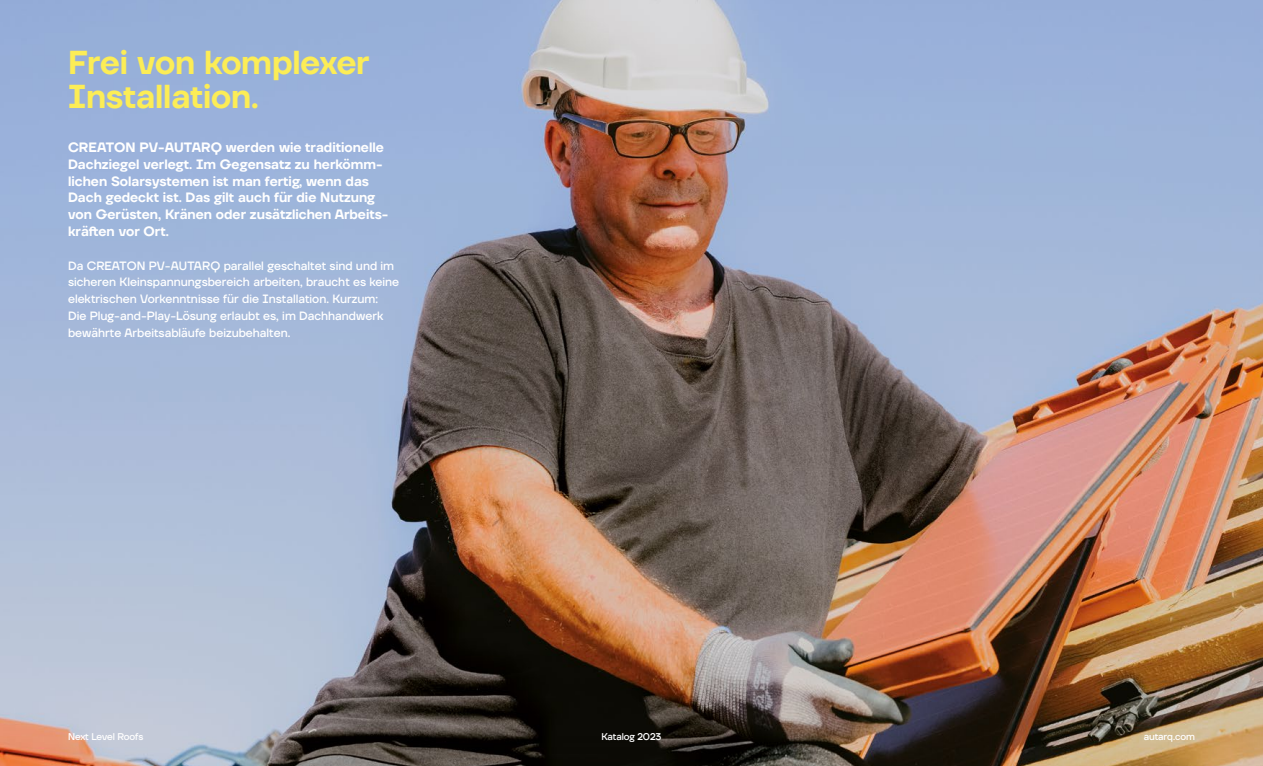
<style>
.page{position:relative;width:1263px;height:766px;background:#fff}
.page>*{position:absolute;margin:0;border:0;box-sizing:border-box;transform-origin:0 0}
.t1{font:600 33px/33.8px "TT Firs Neue";letter-spacing:-.005em;color:#fced56}
.t2{font:600 13.5px/16.8px "TT Firs Neue";color:#fff}
.t3{font:500 12px/16.8px "TT Firs Neue";color:#fff}
.t4{font:500 9.75px "TT Firs Neue";letter-spacing:-.01em;color:#fff}
</style>
<div class="page">
<img style="left:0;top:0;width:1263px;height:765px">
<h1 class="t1" style="left:68px;top:46px;width:303px">Frei von komplexer<br>Installation.</h1>
<p class="t2" style="left:68px;top:139px;width:322px">CREATON PV-AUTARQ werden wie traditionelle Dachziegel verlegt. Im Gegensatz zu herkömm&shy;lichen Solarsystemen ist man fertig, wenn das Dach gedeckt ist. Das gilt auch für die Nutzung von Gerüsten, Kränen oder zusätzlichen Arbeits&shy;kräften vor Ort.</p>
<p class="t3" style="left:68px;top:257px;width:333px">Da CREATON PV-AUTARQ parallel geschaltet sind und im sicheren Kleinspannungsbereich arbeiten, braucht es keine elektrischen Vorkenntnisse für die Installation. Kurzum:<br>Die Plug-and-Play-Lösung erlaubt es, im Dachhandwerk bewährte Arbeitsabläufe beizubehalten.</p>
<p class="t4" style="left:68px;top:730px;width:77px">Next Level Roofs</p>
<p class="t4" style="left:601px;top:730px;width:62px">Katalog 2023</p>
<p class="t4" style="left:1144px;top:730px;width:53px">autarq.com</p>
</div>
